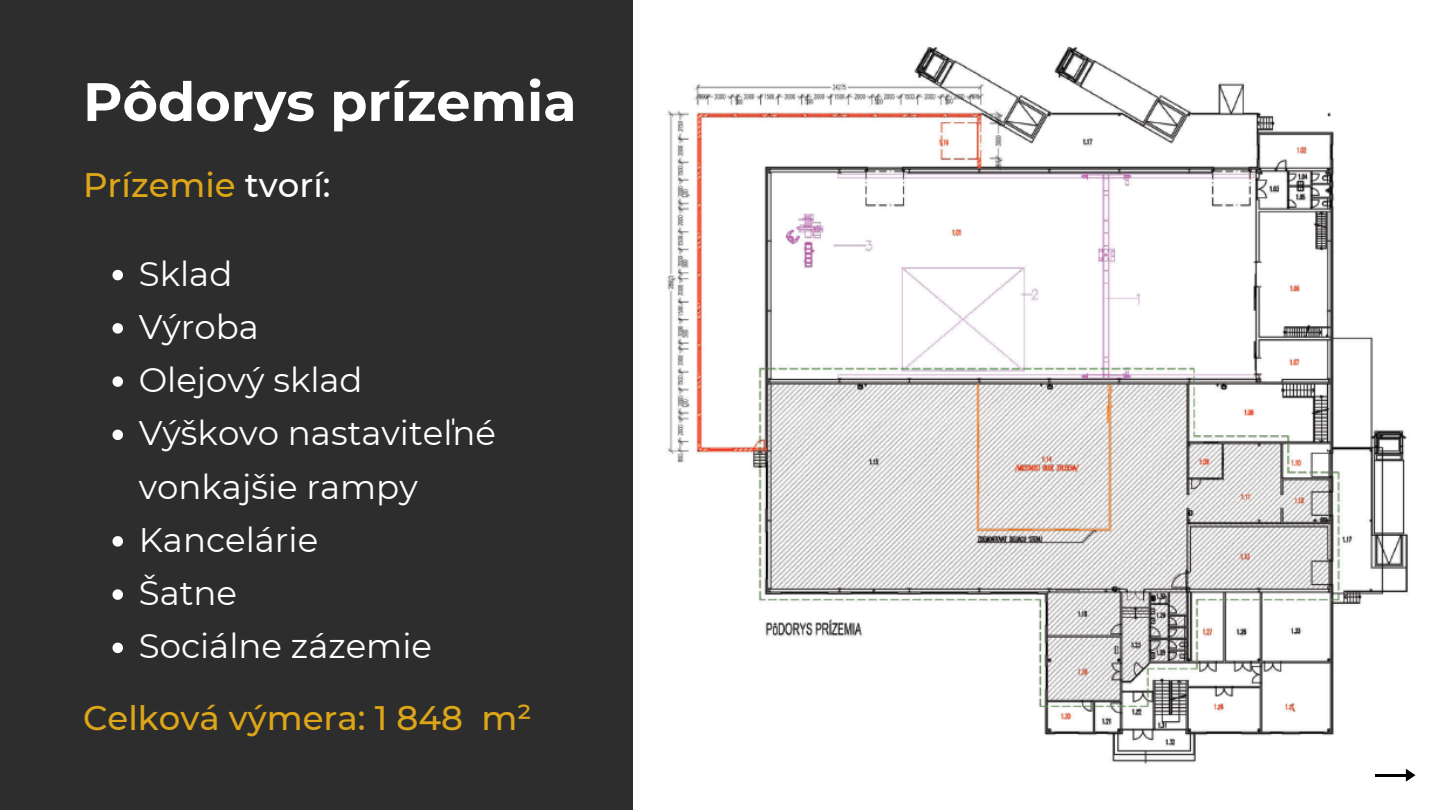
<style>
.page{position:relative;width:1440px;height:810px;background:#fff}
.page>*{position:absolute;margin:0;border:0;box-sizing:border-box;transform-origin:0 0}
.t1{font:700 54px "Montserrat";color:#fff}
.t2{font:34px/53.2px "Montserrat";color:#fff}
.t3{font:500 34px "Montserrat";color:#dda619}
.s1{color:#fff}
</style>
<div class="page">
<img style="left:667px;top:47px;width:741px;height:735px">
<div style="left:0;top:0;width:633px;height:810px;background:#2d2d2d"></div>
<svg style="left:112px;top:270px;width:11px;height:10px"></svg>
<svg style="left:112px;top:323px;width:11px;height:11px"></svg>
<svg style="left:112px;top:376px;width:11px;height:11px"></svg>
<svg style="left:112px;top:430px;width:11px;height:10px"></svg>
<svg style="left:112px;top:536px;width:11px;height:11px"></svg>
<svg style="left:112px;top:589px;width:11px;height:11px"></svg>
<svg style="left:112px;top:643px;width:11px;height:10px"></svg>
<hr style="left:1375px;top:774px;width:33px;height:2px;background:#000">
<svg style="left:1406px;top:768px;width:10px;height:14px"></svg>
<h2 class="t1" style="left:83px;top:69px;width:495px">Pôdorys prízemia</h2>
<p class="t3" style="left:83px;top:164px;width:249px">Prízemie <span class="s1">tvorí:</span></p>
<p class="t2" style="left:139px;top:247px;width:95px">Sklad</p>
<p class="t2" style="left:139px;top:300px;width:122px">Výroba</p>
<p class="t2" style="left:139px;top:353px;width:225px">Olejový sklad</p>
<p class="t2" style="left:139px;top:407px;width:359px">Výškovo nastaviteľné vonkajšie rampy</p>
<p class="t2" style="left:139px;top:513px;width:181px">Kancelárie</p>
<p class="t2" style="left:139px;top:566px;width:100px">Šatne</p>
<h2 class="t2" style="left:139px;top:620px;width:295px">Sociálne zázemie</h2>
<p class="t3" style="left:83px;top:697px;width:450px">Celková výmera: 1 848 m²</p>
</div>
